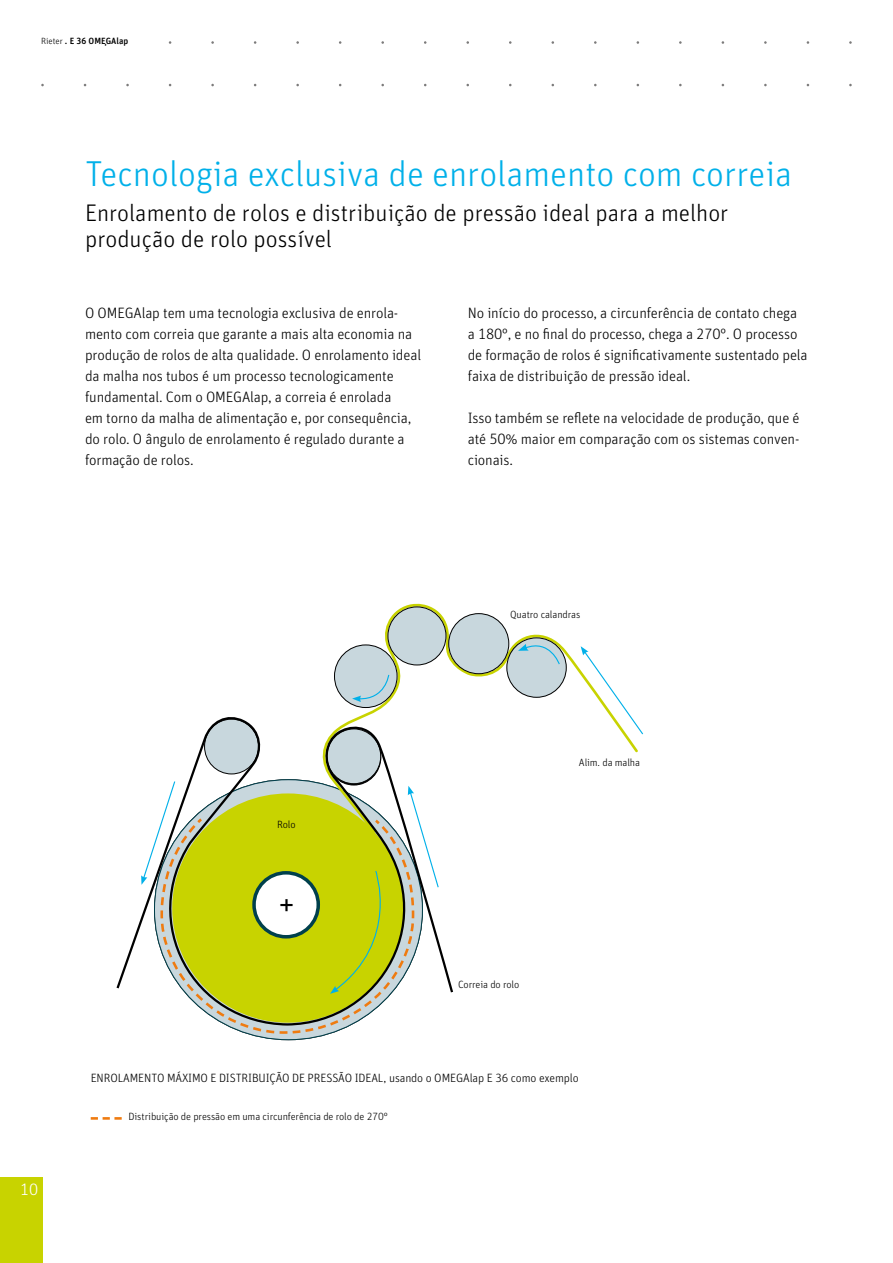
<style>
.page{position:relative;width:893px;height:1263px;background:#fff}
.page>*{position:absolute;margin:0;border:0;box-sizing:border-box;transform-origin:0 0}
.t1{font:300 36px "Unit Pro";color:#00b0e9}
.t2{font:25.65px "Arial";color:#000}
.t3{font:300 24px/26.2px "Unit Pro";color:#000}
.t4{font:300 16.5px "Unit Pro";color:#fff}
.t5{font:300 15px/21px "Unit Pro";letter-spacing:-.01em;color:#000}
.t6{font:300 12px "Unit Pro";letter-spacing:-.01em;color:#000}
.t7{font:300 10.5px "Unit Pro";letter-spacing:-.01em;color:#000}
.t8{font:500 9px "Unit Pro";color:#000}
.s1{font-weight:300}
</style>
<div class="page">
<svg style="left:334px;top:603px;width:304px;height:150px"></svg>
<svg style="left:581px;top:646px;width:62px;height:90px"></svg>
<svg style="left:116px;top:713px;width:338px;height:280px"></svg>
<svg style="left:141px;top:780px;width:299px;height:213px"></svg>
<svg style="left:159px;top:817px;width:257px;height:218px"></svg>
<div style="left:334px;top:645px;width:63px;height:62px;background:#c8d7dd;border-radius:50%"></div>
<div style="left:334px;top:644px;width:64px;height:64px;border:1px solid #000;border-radius:50%"></div>
<div style="left:388px;top:607px;width:58px;height:58px;background:#c8d7dd;border-radius:50%"></div>
<div style="left:387px;top:606px;width:59px;height:59px;border:1px solid #000;border-radius:50%"></div>
<div style="left:449px;top:614px;width:60px;height:60px;background:#c8d7dd;border-radius:50%"></div>
<div style="left:448px;top:613px;width:61px;height:61px;border:1px solid #000;border-radius:50%"></div>
<div style="left:507px;top:638px;width:59px;height:59px;background:#c8d7dd;border-radius:50%"></div>
<div style="left:506px;top:637px;width:61px;height:61px;border:1px solid #000;border-radius:50%"></div>
<svg style="left:517px;top:638px;width:43px;height:27px"></svg>
<svg style="left:352px;top:674px;width:38px;height:28px"></svg>
<svg style="left:91px;top:1117px;width:31px;height:3px"></svg>
<div style="left:0;top:1178px;width:43px;height:85px;background:#c8d300"></div>
<p class="t8" style="left:41px;top:34px;width:89px"><span class="s1">Rieter</span> OMEGAlap E 36</p>
<p class="t8" style="left:65px;top:34px;width:65px">. E 36 OMEGAlap</p>
<h1 class="t1" style="left:85px;top:149px;width:709px">Tecnologia exclusiva de enrolamento com correia</h1>
<h3 class="t3" style="left:85px;top:198px;width:645px">Enrolamento de rolos e distribuição de pressão ideal para a melhor produção de rolo possível</h3>
<p class="t5" style="left:85px;top:302px;width:338px">O OMEGAlap tem uma tecnologia exclusiva de enrola&shy;mento com correia que garante a mais alta economia na produção de rolos de alta qualidade. O enrolamento ideal da malha nos tubos é um processo tecnologicamente fundamental. Com o OMEGAlap, a correia é enrolada<br>em torno da malha de alimentação e, por consequência, do rolo. O ângulo de enrolamento é regulado durante a formação de rolos.</p>
<p class="t5" style="left:468px;top:302px;width:341px">No início do processo, a circunferência de contato chega a 180°, e no final do processo, chega a 270°. O processo de formação de rolos é significativamente sustentado pela faixa de distribuição de pressão ideal.</p>
<p class="t5" style="left:468px;top:407px;width:333px;text-align:justify">Isso também se reflete na velocidade de produção, que é até 50% maior em comparação com os sistemas conven&shy;cionais.</p>
<p class="t7" style="left:277px;top:817px;width:20px">Rolo</p>
<h2 class="t2" style="left:279px;top:887px;width:16px">+</h2>
<p class="t7" style="left:510px;top:607px;width:72px">Quatro calandras</p>
<p class="t7" style="left:579px;top:755px;width:63px">Alim. da malha</p>
<p class="t7" style="left:458px;top:977px;width:63px">Correia do rolo</p>
<p class="t6" style="left:91px;top:1069px;width:490px">ENROLAMENTO MÁXIMO E DISTRIBUIÇÃO DE PRESSÃO IDEAL, usando o OMEGAlap E 36 como exemplo</p>
<p class="t4" style="left:20px;top:1178px;width:20px">10</p>
<p class="t7" style="left:129px;top:1109px;width:261px">Distribuição de pressão em uma circunferência de rolo de 270°</p>
</div>
